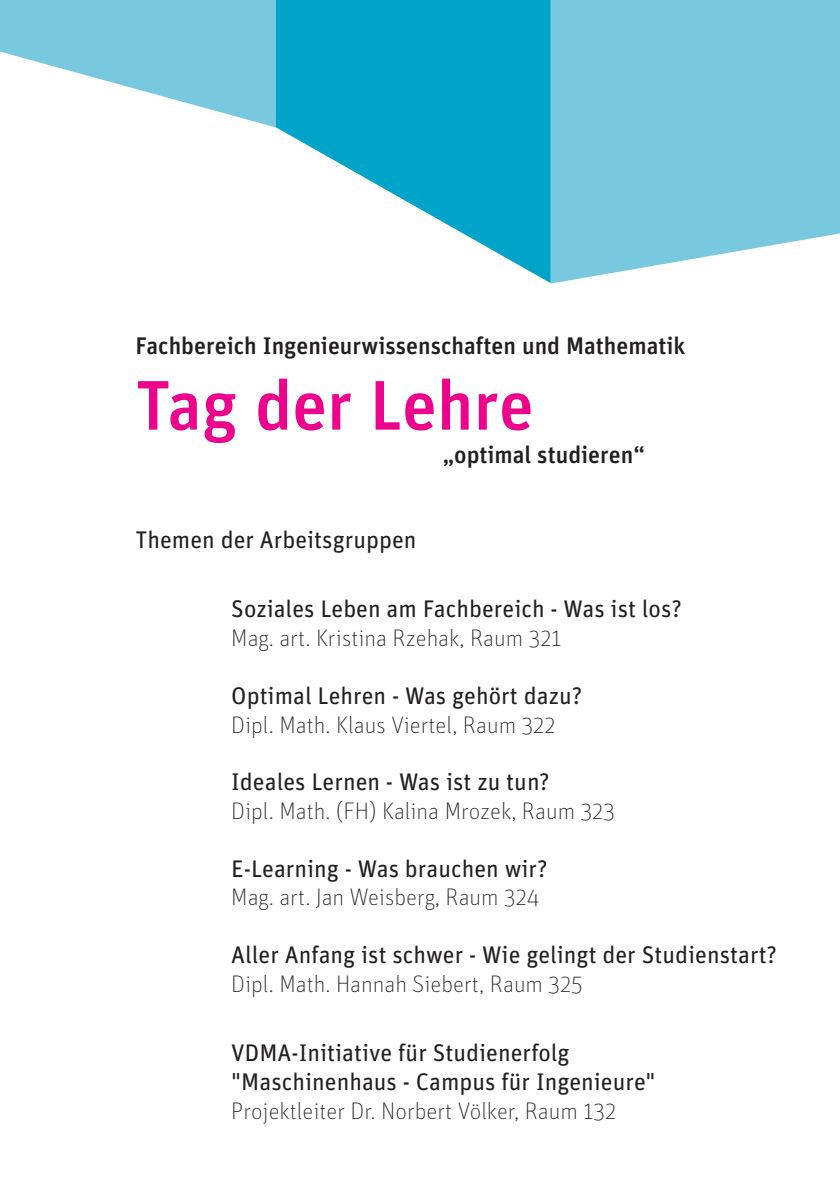
<style>
.page{position:relative;width:840px;height:1191px;background:#fff}
.page>*{position:absolute;margin:0;border:0;box-sizing:border-box;transform-origin:0 0}
.t1{font:500 70px "Unit Pro";color:#ed028c}
.t2{font:24px/28.8px "Unit Pro";color:#231f20}
.t3{font:100 24px "Unit Pro";color:#231f20}
.t4{font:500 24px "Unit Pro";color:#231f20}
</style>
<div class="page">
<svg style="left:275px;top:0;width:275px;height:283px;fill:#00a4c8"></svg>
<svg style="left:0;top:0;width:275px;height:127px"></svg>
<svg style="left:550px;top:0;width:289px;height:283px;background:#83cde2"></svg>
<p class="t4" style="left:135px;top:330px;width:551px">Fachbereich Ingenieurwissenschaften und Mathematik</p>
<p class="t1" style="left:135px;top:360px;width:399px">Tag der Lehre</p>
<p class="t4" style="left:442px;top:439px;width:203px">„optimal studieren“</p>
<p class="t2" style="left:135px;top:525px;width:282px">Themen der Arbeitsgruppen</p>
<p class="t2" style="left:231px;top:594px;width:452px">Soziales Leben am Fachbereich - Was ist los?</p>
<p class="t3" style="left:231px;top:624px;width:331px">Mag. art. Kristina Rzehak, Raum 321</p>
<p class="t2" style="left:231px;top:680px;width:352px">Optimal Lehren - Was gehört dazu?</p>
<p class="t3" style="left:231px;top:711px;width:325px">Dipl. Math. Klaus Viertel, Raum 322</p>
<p class="t2" style="left:231px;top:767px;width:320px">Ideales Lernen - Was ist zu tun?</p>
<p class="t3" style="left:231px;top:797px;width:385px">Dipl. Math. (FH) Kalina Mrozek, Raum 323</p>
<p class="t2" style="left:231px;top:853px;width:318px">E-Learning - Was brauchen wir?</p>
<p class="t3" style="left:231px;top:883px;width:309px">Mag. art. Jan Weisberg, Raum 324</p>
<p class="t2" style="left:231px;top:940px;width:547px">Aller Anfang ist schwer - Wie gelingt der Studienstart?</p>
<p class="t3" style="left:231px;top:970px;width:353px">Dipl. Math. Hannah Siebert, Raum 325</p>
<p class="t2" style="left:231px;top:1038px;width:425px">VDMA-Initiative für Studienerfolg "Maschinenhaus - Campus für Ingenieure"</p>
<p class="t3" style="left:231px;top:1097px;width:386px">Projektleiter Dr. Norbert Völker, Raum 132</p>
</div>
